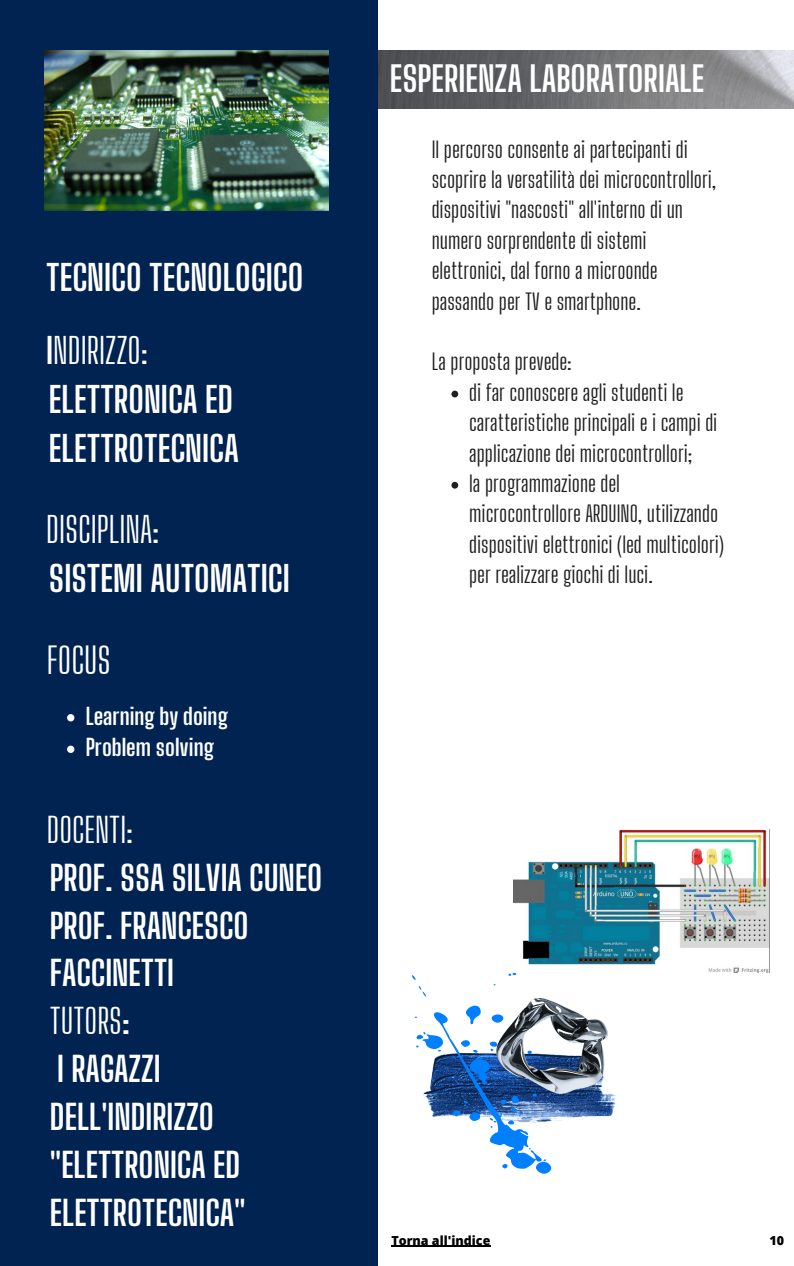
<style>
.page{position:relative;width:794px;height:1266px;background:#fff}
.page>*{position:absolute;margin:0;border:0;box-sizing:border-box;transform-origin:0 0}
.t1{font:35.85px "Big Shoulders Display";color:#fff}
.t2{font:700 35.25px/73.1px "Big Shoulders Display";color:#fff}
.t3{font:35.25px "Big Shoulders Display";color:#fff}
.t4{font:700 34.8px "Big Shoulders Display";color:#fff}
.t5{font:700 34.2px/47.8px "Big Shoulders Display";color:#fff}
.t6{font:34.2px "Big Shoulders Display";color:#fff}
.t7{font:700 22.88px/31.5px "Big Shoulders Display";color:#fff}
.t8{font:21.98px/30.4px "Big Shoulders Display";color:#1e1e1e}
.t9{font:800 12.45px "Open Sans";color:#000}
.s1{font-weight:400}
</style>
<div class="page">
<img style="left:377px;top:50px;width:416px;height:58px">
<div style="left:0;top:0;width:377px;height:1266px;background:#012352"></div>
<img style="left:45px;top:50px;width:283px;height:160px">
<img style="left:513px;top:829px;width:256px;height:144px">
<img style="left:551px;top:1093px;width:65px;height:28px">
<svg style="left:414px;top:1005px;width:137px;height:169px"></svg>
<svg style="left:412px;top:975px;width:14px;height:22px"></svg>
<svg style="left:508px;top:973px;width:8px;height:3px"></svg>
<img style="left:496px;top:998px;width:110px;height:96px">
<svg style="left:451px;top:391px;width:7px;height:6px"></svg>
<svg style="left:451px;top:482px;width:7px;height:6px"></svg>
<svg style="left:67px;top:714px;width:7px;height:7px"></svg>
<svg style="left:67px;top:745px;width:7px;height:8px"></svg>
<hr style="left:391px;top:1245px;width:99px;height:2px;background:#000">
<h2 class="t2" style="left:46px;top:241px;width:258px">TECNICO TECNOLOGICO<br>I<span class="s1">NDIRIZZO:</span></h2>
<h2 class="t2" style="left:49px;top:375px;width:191px;line-height:49px">ELETTRONICA ED<br>ELETTROTECNICA</h2>
<h2 class="t3" style="left:46px;top:508px;width:115px">DISCIPLINA:</h2>
<h2 class="t2" style="left:49px;top:542px;width:242px">SISTEMI AUTOMATICI</h2>
<h1 class="t1" style="left:47px;top:639px;width:65px">FOCUS</h1>
<p class="t7" style="left:86px;top:700px;width:143px">Learning by doing<br>Problem solving</p>
<h3 class="t6" style="left:47px;top:809px;width:88px">DOCENTI:</h3>
<h3 class="t5" style="left:50px;top:853px;width:274px">PROF. SSA SILVIA CUNEO<br>PROF. FRANCESCO<br>FACCINETTI<br><span class="s1">TUTORS</span>:<br>I RAGAZZI<br>DELL'INDIRIZZO "ELETTRONICA ED<br>ELETTROTECNICA"</h3>
<h3 class="t4" style="left:389px;top:58px;width:316px">ESPERIENZA LABORATORIALE</h3>
<p class="t8" style="left:431px;top:134px;width:286px">Il percorso consente ai partecipanti di scoprire la versatilità dei microcontrollori, dispositivi "nascosti" all'interno di un numero sorprendente di sistemi elettronici, dal forno a microonde passando per TV e smartphone.</p>
<p class="t8" style="left:431px;top:347px;width:141px">La proposta prevede:</p>
<p class="t8" style="left:469px;top:377px;width:256px">di far conoscere agli studenti le caratteristiche principali e i campi di applicazione dei microcontrollori;<br>la programmazione del microcontrollore ARDUINO, utilizzando dispositivi elettronici (led multicolori) per realizzare giochi di luci.</p>
<p class="t9" style="left:391px;top:1231px;width:100px">Torna all'indice</p>
<p class="t9" style="left:769px;top:1231px;width:16px">10</p>
</div>
